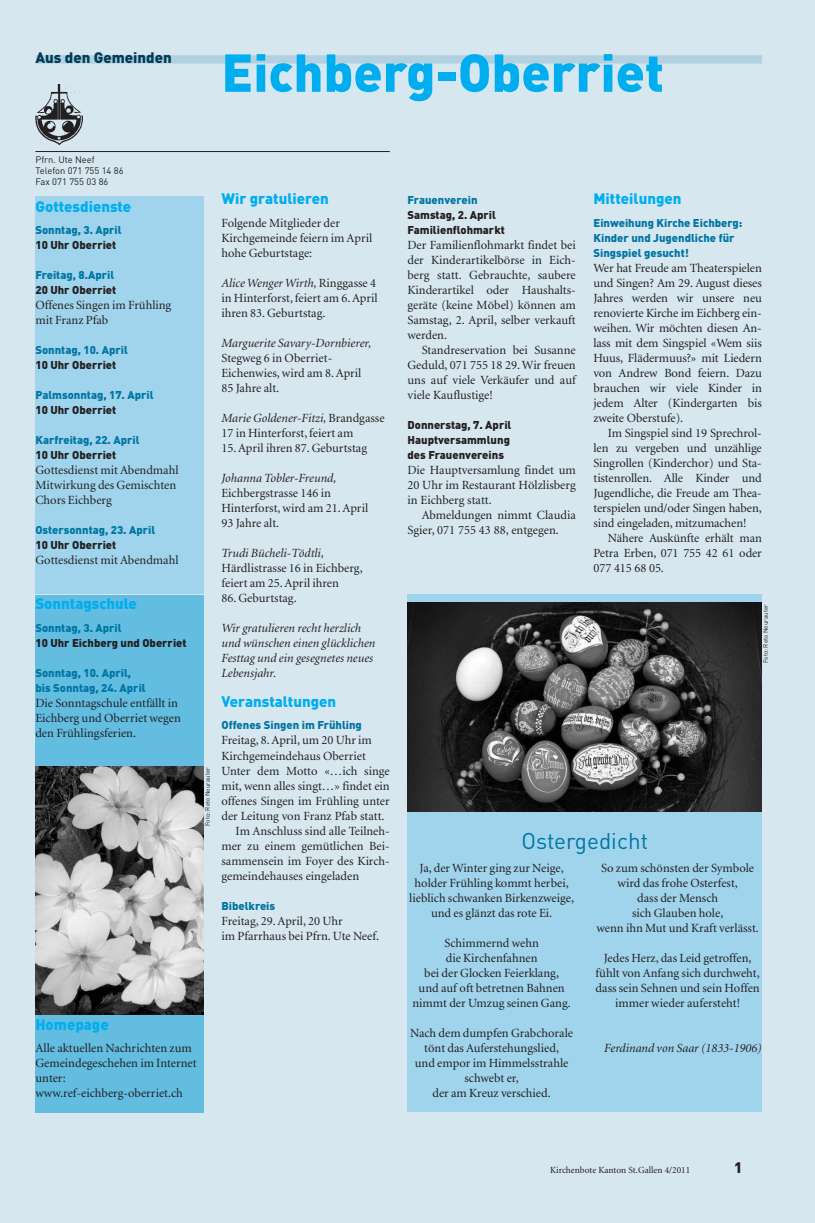
<style>
.page{position:relative;width:815px;height:1223px;background:#fff}
.page>*{position:absolute;margin:0;border:0;box-sizing:border-box;transform-origin:0 0}
.t1{font:900 52.5px "DIN";color:#00aeef}
.t2{font:22.5px "DIN";color:#0076a3}
.t3{font:900 15px "DIN";color:#00aeef}
.t4{font:900 15px "DIN";color:#003b57}
.t5{font:900 15px "DIN";color:#231f20}
.t6{font:12.5px/15px "Minion";color:#231f20}
.t7{font:italic 12.5px/15px "Minion";color:#231f20}
.t8{font:900 11.25px/15px "DIN";color:#0076a3}
.t9{font:900 11.25px/15px "DIN";color:#231f20}
.t10{font:9.38px/11.2px "DIN";color:#231f20}
.t11{font:9.38px "Minion";color:#231f20}
.t12{font:6.25px "DIN";color:#231f20}
.s1{font-style:italic}
</style>
<div class="page">
<div style="left:0;top:0;width:815px;height:1222px;background:#d7e7f0"></div>
<div style="left:36px;top:55px;width:726px;height:8px;background:#b1d0e0"></div>
<img style="left:35px;top:84px;width:47px;height:60px">
<hr style="left:35px;top:151px;width:355px;height:1px;background:#231f20">
<div style="left:35px;top:197px;width:169px;height:397px;background:#a0d4ec"></div>
<div style="left:35px;top:1014px;width:169px;height:98px;background:#62bde1"></div>
<div style="left:35px;top:595px;width:169px;height:172px;background:#62bde1"></div>
<div style="left:407px;top:594px;width:355px;height:518px;background:#a0d4ec"></div>
<img style="left:407px;top:602px;width:355px;height:209px">
<img style="left:35px;top:767px;width:169px;height:247px">
<p class="t4" style="left:35px;top:49px;width:138px">Aus den Gemeinden</p>
<h1 class="t1" style="left:221px;top:43px;width:444px">Eichberg-Oberriet</h1>
<p class="t10" style="left:35px;top:154px;width:90px">Pfrn. Ute Neef<br>Telefon 071 755 14 86<br>Fax 071 755 03 86</p>
<p class="t3" style="left:35px;top:198px;width:97px">Gottesdienste</p>
<p class="t8" style="left:35px;top:223px;width:88px">Sonntag, 3. April</p>
<p class="t9" style="left:35px;top:238px;width:82px">10 Uhr Oberriet</p>
<p class="t8" style="left:35px;top:268px;width:80px">Freitag, 8.April</p>
<p class="t9" style="left:35px;top:283px;width:82px">20 Uhr Oberriet</p>
<p class="t6" style="left:35px;top:299px;width:137px">Offenes Singen im Frühling mit Franz Pfab</p>
<p class="t8" style="left:35px;top:343px;width:94px">Sonntag, 10. April</p>
<p class="t9" style="left:35px;top:358px;width:82px">10 Uhr Oberriet</p>
<p class="t8" style="left:35px;top:388px;width:120px">Palmsonntag, 17. April</p>
<p class="t9" style="left:35px;top:403px;width:82px">10 Uhr Oberriet</p>
<p class="t8" style="left:35px;top:433px;width:106px">Karfreitag, 22. April</p>
<p class="t9" style="left:35px;top:448px;width:82px">10 Uhr Oberriet</p>
<p class="t6" style="left:35px;top:464px;width:145px">Gottesdienst mit Abendmahl<br>Mitwirkung des Gemischten<br>Chors Eichberg</p>
<p class="t8" style="left:35px;top:523px;width:121px">Ostersonntag, 23. April</p>
<p class="t9" style="left:35px;top:538px;width:82px">10 Uhr Oberriet</p>
<p class="t6" style="left:35px;top:554px;width:145px">Gottesdienst mit Abendmahl</p>
<p class="t3" style="left:35px;top:595px;width:103px">Sonntagschule</p>
<p class="t8" style="left:35px;top:620px;width:88px">Sonntag, 3. April</p>
<p class="t9" style="left:35px;top:635px;width:153px">10 Uhr Eichberg und Oberriet</p>
<p class="t8" style="left:35px;top:665px;width:112px">Sonntag, 10. April, bis Sonntag, 24. April</p>
<p class="t6" style="left:35px;top:696px;width:147px">Die Sonntagschule entfällt in<br>Eichberg und Oberriet wegen den Frühlingsferien.</p>
<p class="t12" style="left:204px;top:826px;width:60px;rotate:-90deg">Foto: Reto Neurauter</p>
<p class="t3" style="left:221px;top:190px;width:109px">Wir gratulieren</p>
<p class="t6" style="left:221px;top:216px;width:152px">Folgende Mitglieder der<br>Kirchgemeinde feiern im April hohe Geburtstage:</p>
<p class="t6" style="left:221px;top:276px;width:158px"><span class="s1">Alice Wenger Wirth,</span> Ringgasse 4 in Hinterforst, feiert am 6.April ihren 83. Geburtstag.</p>
<p class="t7" style="left:221px;top:336px;width:152px">Marguerite Savary-Dornbierer,</p>
<p class="t6" style="left:221px;top:351px;width:141px">Stegweg 6 in Oberriet-<br>Eichenwies,wird am 8.April<br>85 Jahre alt.</p>
<p class="t6" style="left:221px;top:411px;width:165px"><span class="s1">Marie Goldener-Fitzi,</span> Brandgasse<br>17 in Hinterforst, feiert am<br>15.April ihren 87. Geburtstag</p>
<p class="t7" style="left:221px;top:471px;width:116px">Johanna Tobler-Freund,</p>
<p class="t6" style="left:221px;top:486px;width:148px">Eichbergstrasse 146 in<br>Hinterforst,wird am 21.April<br>93 Jahre alt.</p>
<p class="t7" style="left:221px;top:546px;width:104px">Trudi Bücheli-Tödtli,</p>
<p class="t6" style="left:221px;top:561px;width:143px">Härdlistrasse 16 in Eichberg, feiert am 25.April ihren</p>
<p class="t6" style="left:221px;top:591px;width:77px">86. Geburtstag.</p>
<p class="t7" style="left:221px;top:621px;width:156px">Wir gratulieren recht herzlich und wünschen einen glücklichen<br>Festtag und ein gesegnetes neues<br>Lebensjahr.</p>
<p class="t3" style="left:221px;top:693px;width:116px">Veranstaltungen</p>
<p class="t8" style="left:221px;top:718px;width:142px">Offenes Singen im Frühling</p>
<p class="t6" style="left:221px;top:734px;width:152px">Freitag, 8.April, um 20 Uhr im</p>
<p class="t6" style="left:221px;top:749px;width:146px">Kirchgemeindehaus Oberriet</p>
<p class="t6" style="left:221px;top:764px;width:170px">Unter dem Motto «…ich singe</p>
<p class="t6" style="left:221px;top:779px;width:170px">mit, wenn alles singt…» findet ein</p>
<p class="t6" style="left:221px;top:794px;width:170px">offenes Singen im Frühling unter</p>
<p class="t6" style="left:221px;top:809px;width:165px">der Leitung von Franz Pfab statt.</p>
<p class="t6" style="left:236px;top:824px;width:156px">Im Anschluss sind alle Teilneh-</p>
<p class="t6" style="left:221px;top:839px;width:170px">mer zu einem gemütlichen Bei-</p>
<p class="t6" style="left:221px;top:854px;width:170px">sammensein im Foyer des Kirch-</p>
<p class="t6" style="left:221px;top:869px;width:139px">gemeindehauses eingeladen</p>
<p class="t8" style="left:221px;top:898px;width:55px">Bibelkreis</p>
<p class="t6" style="left:221px;top:914px;width:159px">Freitag, 29.April, 20 Uhr<br>im Pfarrhaus bei Pfrn. Ute Neef.</p>
<p class="t3" style="left:35px;top:1015px;width:75px">Homepage</p>
<p class="t6" style="left:35px;top:1041px;width:163px">Alle aktuellen Nachrichten zum<br>Gemeindegeschehen im Internet unter: www.ref-eichberg-oberriet.ch</p>
<p class="t8" style="left:407px;top:193px;width:72px">Frauenverein</p>
<p class="t9" style="left:407px;top:208px;width:99px">Samstag, 2. April<br>Familienflohmarkt</p>
<p class="t6" style="left:407px;top:239px;width:170px;text-align:justify">Der Familienflohmarkt findet bei der Kinderartikelbörse in Eich&shy;berg statt. Gebrauchte, saubere Kinderartikel oder Haushalts&shy;geräte (keine Möbel) können am Samstag, 2. April, selber verkauft werden.</p>
<p class="t6" style="left:407px;top:344px;width:170px;text-align:justify;text-indent:14px">Standreservation bei Susanne Geduld, 071 755 18 29.Wir freuen uns auf viele Verkäufer und auf viele Kauflustige!</p>
<p class="t9" style="left:407px;top:418px;width:105px">Donnerstag, 7. April<br>Hauptversammlung des Frauenvereins</p>
<p class="t6" style="left:407px;top:464px;width:170px;text-align:justify">Die Hauptversamlung findet um 20 Uhr im Restaurant Hölzlisberg in Eichberg statt.</p>
<p class="t6" style="left:407px;top:509px;width:170px;text-indent:14px">Abmeldungen nimmt Claudia<br>Sgier, 071 755 43 88, entgegen.</p>
<p class="t3" style="left:594px;top:190px;width:89px">Mitteilungen</p>
<p class="t8" style="left:594px;top:215px;width:150px">Einweihung Kirche Eichberg:<br>Kinder und Jugendliche für<br>Singspiel gesucht!</p>
<p class="t6" style="left:594px;top:261px;width:170px;text-align:justify">Wer hat Freude am Theaterspielen und Singen? Am 29. August dieses Jahres werden wir unsere neu renovierte Kirche im Eichberg ein&shy;weihen. Wir möchten diesen An&shy;lass mit dem Singspiel «Wem siis Huus, Flädermuus?» mit Liedern von Andrew Bond feiern. Dazu brauchen wir viele Kinder in jedem Alter (Kindergarten bis zweite Oberstufe).</p>
<p class="t6" style="left:594px;top:426px;width:170px;text-align:justify;text-indent:14px">Im Singspiel sind 19 Sprechrol&shy;len zu vergeben und unzählige Singrollen (Kinderchor) und Sta&shy;tistenrollen. Alle Kinder und Jugendliche, die Freude am Thea&shy;terspielen und/oder Singen haben, sind eingeladen, mitzumachen!</p>
<p class="t6" style="left:594px;top:531px;width:170px;text-align:justify;text-indent:14px">Nähere Auskünfte erhält man Petra Erben, 071 755 42 61 oder 077 415 68 05.</p>
<p class="t12" style="left:762px;top:663px;width:60px;rotate:-90deg">Foto: Reto Neurauter</p>
<h2 class="t2" style="left:521px;top:828px;width:128px">Ostergedicht</h2>
<p class="t6" style="left:409px;top:861px;width:166px;text-align:center">Ja, der Winter ging zur Neige, holder Frühling kommt herbei, lieblich schwanken Birkenzweige, und es glänzt das rote Ei.</p>
<p class="t6" style="left:412px;top:936px;width:160px;text-align:center">Schimmernd wehn<br>die Kirchenfahnen<br>bei der Glocken Feierklang,<br>und auf oft betretnen Bahnen nimmt der Umzug seinen Gang.</p>
<p class="t6" style="left:410px;top:1026px;width:164px;text-align:center">Nach dem dumpfen Grabchorale tönt das Auferstehungslied,<br>und empor im Himmelsstrahle schwebt er,<br>der am Kreuz verschied.</p>
<p class="t6" style="left:596px;top:861px;width:164px;text-align:center">So zum schönsten der Symbole wird das frohe Osterfest,<br>dass der Mensch<br>sich Glauben hole,<br>wenn ihn Mut und Kraft verlässt.</p>
<p class="t6" style="left:596px;top:951px;width:166px;text-align:center">Jedes Herz, das Leid getroffen, fühlt von Anfang sich durchweht, dass sein Sehnen und sein Hoffen immer wieder aufersteht!</p>
<p class="t7" style="left:604px;top:1041px;width:159px">Ferdinand von Saar (1833-1906)</p>
<p class="t11" style="left:550px;top:1166px;width:142px">Kirchenbote Kanton St.Gallen 4/2011</p>
<p class="t5" style="left:734px;top:1159px;width:10px">1</p>
</div>
